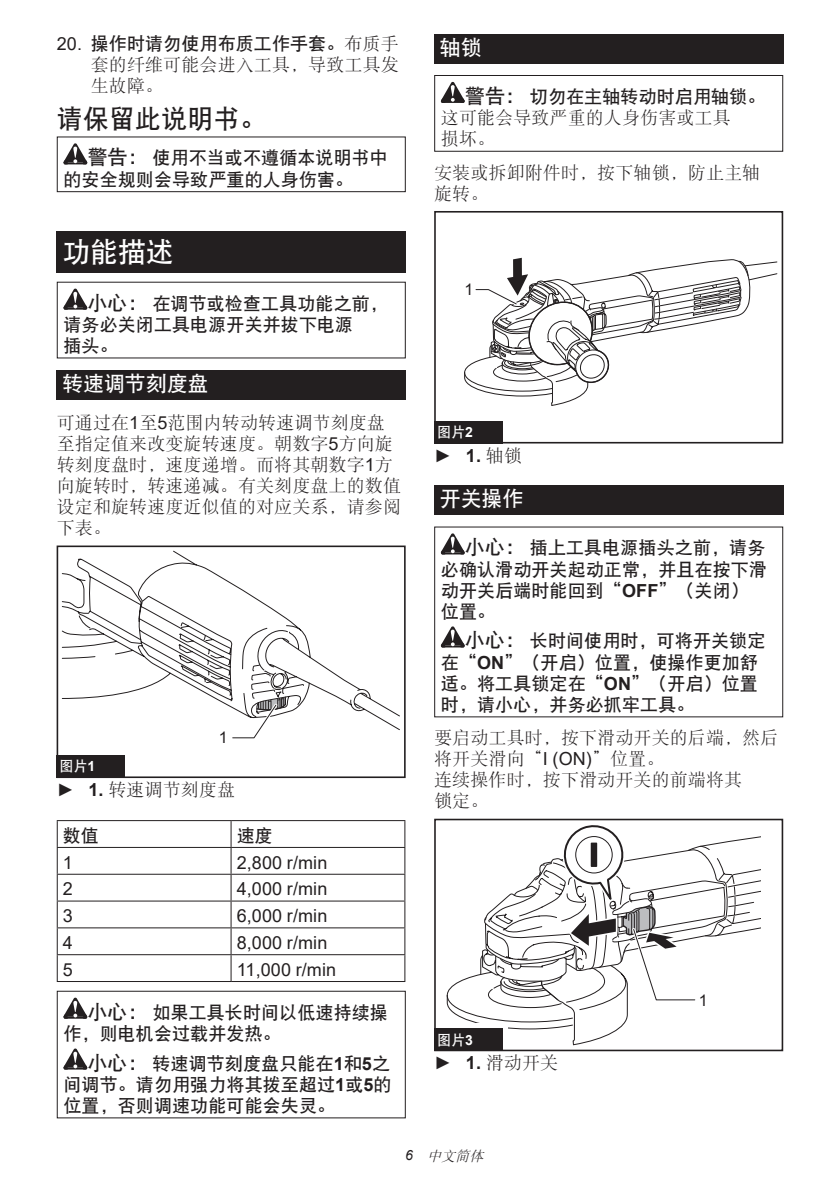
<style>
.page{position:relative;width:840px;height:1191px;background:#fff}
.page>*{position:absolute;margin:0;border:0;box-sizing:border-box;transform-origin:0 0}
.t1{font:28px "DFP Hei W7 GB EUC H";color:#fff}
.t2{font:26px "DFP Hei W7 GB EUC H";letter-spacing:.005em;color:#231f20}
.t3{font:21px "DFP Hei W7 GB EUC H";letter-spacing:-.01em;color:#fff}
.t4{font:18px/21px "DFP Hei W7 GB EUC H";letter-spacing:.005em;color:#231f20}
.t5{font:18px/21px "DFP Song W3 GB EUC H";letter-spacing:.005em;color:#231f20}
.t6{font:18px "Arial";letter-spacing:.005em;color:#231f20}
.t7{font:700 18px "Arial";color:#231f20}
.t8{font:16px "Arial";color:#231f20}
.t9{font:14px "DFP Hei W7 GB EUC H";color:#fff}
.t10{font:italic 14px "DFP Song W3 GB EUC H";color:#231f20}
.s1{font-family:"Arial"}
.s2{font-family:"DFP Song W3 GB EUC H"}
.s3{font-size:20px}
.s4{font-family:"Arial";font-weight:700}
.s5{font-weight:400}
.s6{font-family:"DFP Song W3 GB EUC H";font-weight:400}
</style>
<div class="page">
<svg style="left:63px;top:143px;width:24px;height:21px"></svg>
<div style="left:57px;top:136px;width:348px;height:56px;border:1px solid #231f20"></div>
<div style="left:57px;top:232px;width:348px;height:41px;background:#231f20"></div>
<svg style="left:63px;top:288px;width:24px;height:22px"></svg>
<div style="left:57px;top:370px;width:348px;height:29px;background:#231f20"></div>
<svg style="left:61px;top:550px;width:339px;height:180px"></svg>
<div style="left:57px;top:545px;width:348px;height:233px;border:2px solid #231f20"></div>
<svg style="left:229px;top:696px;width:57px;height:43px"></svg>
<div style="left:57px;top:755px;width:68px;height:23px;background:#231f20"></div>
<hr style="left:57px;top:820px;width:174px;height:1px;background:#231f20">
<hr style="left:231px;top:820px;width:174px;height:1px;background:#231f20">
<hr style="left:57px;top:847px;width:174px;height:1px;background:#231f20">
<hr style="left:231px;top:847px;width:174px;height:1px;background:#231f20">
<hr style="left:57px;top:873px;width:174px;height:1px;background:#231f20">
<hr style="left:231px;top:873px;width:174px;height:1px;background:#231f20">
<hr style="left:57px;top:900px;width:174px;height:1px;background:#231f20">
<hr style="left:231px;top:900px;width:174px;height:1px;background:#231f20">
<hr style="left:57px;top:927px;width:174px;height:1px;background:#231f20">
<hr style="left:231px;top:927px;width:174px;height:1px;background:#231f20">
<hr style="left:57px;top:954px;width:174px;height:1px;background:#231f20">
<svg style="left:57px;top:821px;width:1px;height:160px"></svg>
<hr style="left:231px;top:954px;width:174px;height:1px;background:#231f20">
<svg style="left:230px;top:821px;width:1px;height:160px"></svg>
<svg style="left:404px;top:821px;width:1px;height:160px"></svg>
<hr style="left:57px;top:981px;width:174px;height:1px;background:#231f20">
<hr style="left:231px;top:981px;width:174px;height:1px;background:#231f20">
<svg style="left:63px;top:997px;width:24px;height:21px"></svg>
<svg style="left:63px;top:1048px;width:24px;height:21px"></svg>
<div style="left:57px;top:990px;width:348px;height:128px;border:1px solid #231f20"></div>
<div style="left:434px;top:34px;width:348px;height:29px;background:#231f20"></div>
<svg style="left:440px;top:82px;width:24px;height:21px"></svg>
<div style="left:434px;top:75px;width:348px;height:77px;border:1px solid #231f20"></div>
<div style="left:434px;top:211px;width:348px;height:232px;border:2px solid #231f20"></div>
<svg style="left:464px;top:257px;width:313px;height:186px"></svg>
<div style="left:434px;top:421px;width:68px;height:22px;background:#231f20"></div>
<div style="left:434px;top:485px;width:348px;height:30px;background:#231f20"></div>
<svg style="left:440px;top:533px;width:24px;height:21px"></svg>
<svg style="left:440px;top:626px;width:24px;height:21px"></svg>
<div style="left:434px;top:818px;width:348px;height:233px;border:2px solid #231f20"></div>
<svg style="left:446px;top:825px;width:314px;height:220px"></svg>
<div style="left:434px;top:1028px;width:68px;height:23px;background:#231f20"></div>
<p class="t4" style="left:57px;top:33px;width:343px"><span class="s1">20.</span> 操作时请勿使用布质工作手套。<span class="s2">布质手</span></p>
<p class="t5" style="left:91px;top:54px;width:309px">套的纤维可能会进入工具，导致工具发生故障。</p>
<h2 class="t2" style="left:57px;top:105px;width:211px">请保留此说明书。</h2>
<p class="t4" style="left:63px;top:147px;width:326px;text-indent:24px"><span class="s3">警告：</span>使用不当或不遵循本说明书中的安全规则会导致严重的人身伤害。</p>
<h1 class="t1" style="left:62px;top:237px;width:113px">功能描述</h1>
<p class="t4" style="left:63px;top:293px;width:326px;text-indent:24px"><span class="s3">小心：</span>在调节或检查工具功能之前，请务必关闭工具电源开关并拔下电源<br>插头。</p>
<p class="t3" style="left:62px;top:373px;width:147px">转速调节刻度盘</p>
<p class="t5" style="left:57px;top:412px;width:345px">可通过在<span class="s1">1</span>至<span class="s1">5</span>范围内转动转速调节刻度盘至指定值来改变旋转速度。朝数字<span class="s1">5</span>方向旋转刻度盘时，速度递增。而将其朝数字<span class="s1">1</span>方向旋转时，转速递减。有关刻度盘上的数值设定和旋转速度近似值的对应关系，请参阅下表。</p>
<p class="t8" style="left:219px;top:727px;width:10px">1</p>
<p class="t9" style="left:59px;top:759px;width:37px">图片<span class="s4">1</span></p>
<p class="t5" style="left:57px;top:779px;width:180px"><span class="s1">►</span> <span class="s4">1.</span> 转速调节刻度盘</p>
<p class="t4" style="left:63px;top:824px;width:37px">数值</p>
<p class="t4" style="left:236px;top:824px;width:37px">速度</p>
<p class="t6" style="left:63px;top:850px;width:12px">1</p>
<p class="t6" style="left:236px;top:850px;width:92px">2,800 r/min</p>
<p class="t6" style="left:63px;top:876px;width:12px">2</p>
<p class="t6" style="left:236px;top:876px;width:92px">4,000 r/min</p>
<p class="t6" style="left:63px;top:903px;width:12px">3</p>
<p class="t6" style="left:236px;top:903px;width:92px">6,000 r/min</p>
<p class="t6" style="left:63px;top:930px;width:12px">4</p>
<p class="t6" style="left:236px;top:930px;width:92px">8,000 r/min</p>
<p class="t6" style="left:63px;top:957px;width:12px">5</p>
<p class="t6" style="left:236px;top:957px;width:101px">11,000 r/min</p>
<p class="t4" style="left:63px;top:1001px;width:326px;text-indent:24px"><span class="s3">小心：</span>如果工具长时间以低速持续操作，则电机会过载并发热。</p>
<p class="t4" style="left:63px;top:1052px;width:329px;text-align:justify;text-indent:24px"><span class="s3">小心：</span>转速调节刻度盘只能在<span class="s4">1</span>和<span class="s4">5</span>之间调节。请勿用强力将其拨至超过<span class="s4">1</span>或<span class="s4">5</span>的位置，否则调速功能可能会失灵。</p>
<p class="t3" style="left:439px;top:37px;width:43px">轴锁</p>
<p class="t4" style="left:464px;top:86px;width:302px"><span class="s3">警告：</span>切勿在主轴转动时启用轴锁。</p>
<p class="t5" style="left:440px;top:107px;width:291px">这可能会导致严重的人身伤害或工具损坏。</p>
<p class="t5" style="left:434px;top:161px;width:327px">安装或拆卸附件时，按下轴锁，防止主轴旋转。</p>
<p class="t8" style="left:464px;top:278px;width:10px">1</p>
<p class="t9" style="left:437px;top:425px;width:37px">图片<span class="s4">2</span></p>
<p class="t7" style="left:434px;top:443px;width:89px"><span class="s5">►</span> 1. <span class="s6">轴锁</span></p>
<p class="t3" style="left:439px;top:488px;width:85px">开关操作</p>
<p class="t4" style="left:440px;top:537px;width:327px;text-indent:24px"><span class="s3">小心：</span>插上工具电源插头之前，请务必确认滑动开关起动正常，并且在按下滑动开关后端时能回到“<span class="s4">OFF</span>”（关闭）位置。</p>
<p class="t4" style="left:440px;top:630px;width:326px;text-indent:24px"><span class="s3">小心：</span>长时间使用时，可将开关锁定在“<span class="s4">ON</span>”（开启）位置，使操作更加舒适。将工具锁定在“<span class="s4">ON</span>”（开启）位置时，请小心，并务必抓牢工具。</p>
<p class="t5" style="left:434px;top:727px;width:345px">要启动工具时，按下滑动开关的后端，然后将开关滑向“<span class="s1">I (ON)</span>”位置。<br>连续操作时，按下滑动开关的前端将其<br>锁定。</p>
<p class="t9" style="left:437px;top:1032px;width:37px">图片<span class="s4">3</span></p>
<p class="t5" style="left:434px;top:1052px;width:125px"><span class="s1">►</span> <span class="s4">1.</span> 滑动开关</p>
<p class="t8" style="left:698px;top:989px;width:10px">1</p>
<p class="t10" style="left:405px;top:1148px;width:83px"><span class="s1">6</span> 中文简体</p>
</div>
